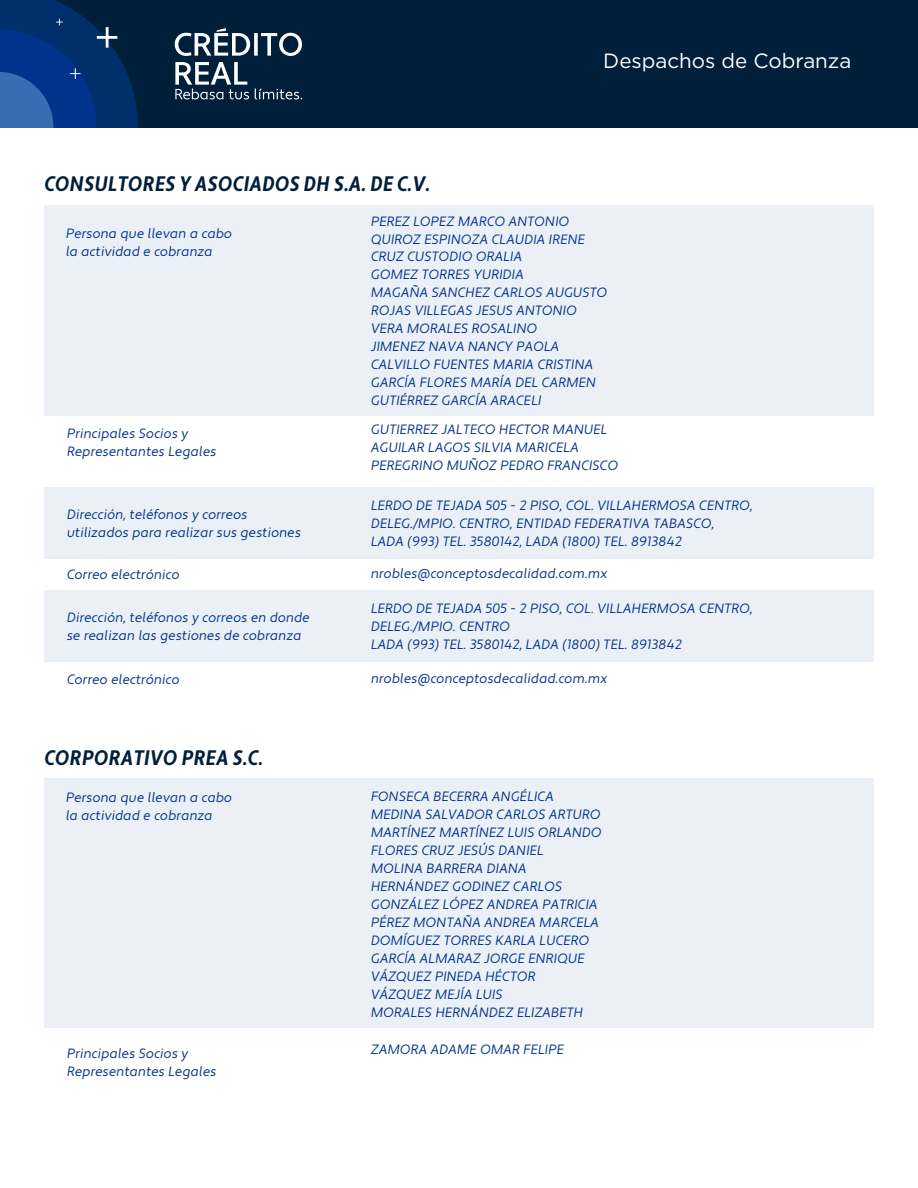
<style>
.page{position:relative;width:918px;height:1188px;background:#fff}
.page>*{position:absolute;margin:0;border:0;box-sizing:border-box;transform-origin:0 0}
.t1{font:21px "Apertura Bold Condensed Obliq";color:#001f3b}
.t2{font:20.55px "Gotham HTF";color:#fff}
.t3{font:13.5px/18px "Apertura Obliq";color:#00338b}
</style>
<div class="page">
<div style="left:44px;top:205px;width:830px;height:211px;background:#ebf0f7"></div>
<div style="left:44px;top:487px;width:830px;height:72px;background:#ebf0f7"></div>
<div style="left:44px;top:590px;width:830px;height:72px;background:#ebf0f7"></div>
<div style="left:0;top:0;width:918px;height:128px;background:#001f3b"></div>
<svg style="left:0;top:0;width:138px;height:128px"></svg>
<svg style="left:175px;top:28px;width:127px;height:71px"></svg>
<div style="left:44px;top:779px;width:830px;height:249px;background:#ebf0f7"></div>
<h2 class="t2" style="left:603px;top:50px;width:250px">Despachos de Cobranza</h2>
<h1 class="t1" style="left:44px;top:171px;width:388px">CONSULTORES Y ASOCIADOS DH S.A. DE C.V.</h1>
<p class="t3" style="left:371px;top:212px;width:238px">PEREZ LOPEZ MARCO ANTONIO<br>QUIROZ ESPINOZA CLAUDIA IRENE<br>CRUZ CUSTODIO ORALIA<br>GOMEZ TORRES YURIDIA<br>MAGAÑA SANCHEZ CARLOS AUGUSTO<br>ROJAS VILLEGAS JESUS ANTONIO<br>VERA MORALES ROSALINO<br>JIMENEZ NAVA NANCY PAOLA<br>CALVILLO FUENTES MARIA CRISTINA<br>GARCÍA FLORES MARÍA DEL CARMEN<br>GUTIÉRREZ GARCÍA ARACELI</p>
<p class="t3" style="left:66px;top:225px;width:168px">Persona que llevan a cabo la actividad e cobranza</p>
<p class="t3" style="left:67px;top:425px;width:151px">Principales Socios y<br>Representantes Legales</p>
<p class="t3" style="left:67px;top:506px;width:236px">Dirección, teléfonos y correos utilizados para realizar sus gestiones</p>
<p class="t3" style="left:67px;top:566px;width:114px">Correo electrónico</p>
<p class="t3" style="left:371px;top:421px;width:249px">GUTIERREZ JALTECO HECTOR MANUEL<br>AGUILAR LAGOS SILVIA MARICELA<br>PEREGRINO MUÑOZ PEDRO FRANCISCO</p>
<p class="t3" style="left:371px;top:497px;width:383px">LERDO DE TEJADA 505 - 2 PISO, COL. VILLAHERMOSA CENTRO,<br>DELEG./MPIO. CENTRO, ENTIDAD FEDERATIVA TABASCO,<br>LADA (993) TEL. 3580142, LADA (1800) TEL. 8913842</p>
<p class="t3" style="left:371px;top:565px;width:238px">nrobles@conceptosdecalidad.com.mx</p>
<p class="t3" style="left:67px;top:608px;width:244px">Dirección, teléfonos y correos en donde se realizan las gestiones de cobranza</p>
<p class="t3" style="left:371px;top:599px;width:383px">LERDO DE TEJADA 505 - 2 PISO, COL. VILLAHERMOSA CENTRO,<br>DELEG./MPIO. CENTRO<br>LADA (993) TEL. 3580142, LADA (1800) TEL. 8913842</p>
<p class="t3" style="left:67px;top:671px;width:114px">Correo electrónico</p>
<p class="t3" style="left:371px;top:670px;width:238px">nrobles@conceptosdecalidad.com.mx</p>
<h1 class="t1" style="left:44px;top:745px;width:221px">CORPORATIVO PREA S.C.</h1>
<p class="t3" style="left:66px;top:789px;width:168px">Persona que llevan a cabo la actividad e cobranza</p>
<p class="t3" style="left:371px;top:788px;width:232px">FONSECA BECERRA ANGÉLICA<br>MEDINA SALVADOR CARLOS ARTURO<br>MARTÍNEZ MARTÍNEZ LUIS ORLANDO<br>FLORES CRUZ JESÚS DANIEL<br>MOLINA BARRERA DIANA<br>HERNÁNDEZ GODINEZ CARLOS<br>GONZÁLEZ LÓPEZ ANDREA PATRICIA<br>PÉREZ MONTAÑA ANDREA MARCELA<br>DOMÍGUEZ TORRES KARLA LUCERO<br>GARCÍA ALMARAZ JORGE ENRIQUE<br>VÁZQUEZ PINEDA HÉCTOR<br>VÁZQUEZ MEJÍA LUIS<br>MORALES HERNÁNDEZ ELIZABETH</p>
<p class="t3" style="left:67px;top:1045px;width:151px">Principales Socios y<br>Representantes Legales</p>
<p class="t3" style="left:371px;top:1041px;width:195px">ZAMORA ADAME OMAR FELIPE</p>
</div>
